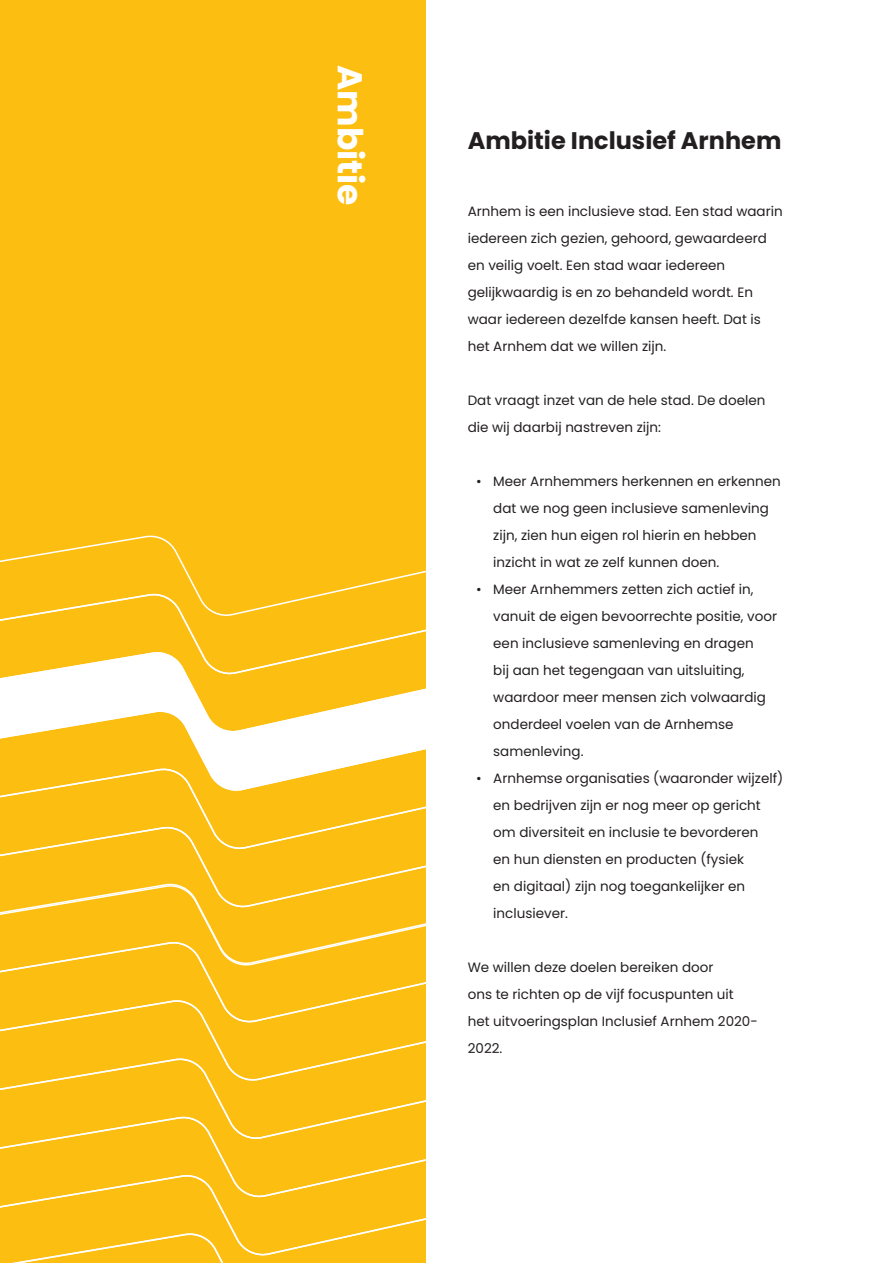
<style>
.page{position:relative;width:893px;height:1263px;background:#fff}
.page>*{position:absolute;margin:0;border:0;box-sizing:border-box;transform-origin:0 0}
.t1{font:700 34.5px "Poppins";color:#fff}
.Kop_1{font:700 24px "Poppins";color:#231f20}
.Broodtekst{font:13.5px/27px "Poppins";color:#231f20}
</style>
<div class="page">
<div style="left:0;top:0;width:425px;height:1263px;background:#fdbe12"></div>
<svg style="left:93px;top:984px;width:333px;height:30px"></svg>
<svg style="left:0;top:1014px;width:426px;height:79px"></svg>
<svg style="left:0;top:1093px;width:426px;height:58px"></svg>
<svg style="left:0;top:1151px;width:426px;height:59px"></svg>
<svg style="left:0;top:512px;width:426px;height:58px"></svg>
<svg style="left:0;top:570px;width:426px;height:58px"></svg>
<svg style="left:72px;top:628px;width:354px;height:38px"></svg>
<svg style="left:0;top:666px;width:426px;height:79px"></svg>
<svg style="left:0;top:745px;width:426px;height:58px"></svg>
<svg style="left:0;top:803px;width:426px;height:181px"></svg>
<svg style="left:12px;top:1210px;width:414px;height:53px"></svg>
<p class="t1" style="left:370px;top:65px;width:143px;rotate:90deg">Ambitie</p>
<p class="Kop_1" style="left:468px;top:126px;width:315px">Ambitie Inclusief Arnhem</p>
<p class="Broodtekst" style="left:468px;top:198px;width:316px">Arnhem is een inclusieve stad. Een stad waarin iedereen zich gezien, gehoord, gewaardeerd en veilig voelt. Een stad waar iedereen gelijkwaardig is en zo behandeld wordt. En waar iedereen dezelfde kansen heeft. Dat is het Arnhem dat we willen zijn.</p>
<p class="Broodtekst" style="left:468px;top:387px;width:299px">Dat vraagt inzet van de hele stad. De doelen die wij daarbij nastreven zijn:</p>
<p class="Broodtekst" style="left:493px;top:468px;width:289px;text-indent:-17px">• Meer Arnhemmers herkennen en erkennen dat we nog geen inclusieve samenleving zijn, zien hun eigen rol hierin en hebben inzicht in wat ze zelf kunnen doen.</p>
<p class="Broodtekst" style="left:493px;top:576px;width:285px;text-indent:-17px">• Meer Arnhemmers zetten zich actief in, vanuit de eigen bevoorrechte positie, voor een inclusieve samenleving en dragen<br>bij aan het tegengaan van uitsluiting, waardoor meer mensen zich volwaardig onderdeel voelen van de Arnhemse samenleving.</p>
<p class="Broodtekst" style="left:493px;top:765px;width:292px;text-indent:-17px">• Arnhemse organisaties (waaronder wijzelf) en bedrijven zijn er nog meer op gericht om diversiteit en inclusie te bevorderen<br>en hun diensten en producten (fysiek<br>en digitaal) zijn nog toegankelijker en inclusiever.</p>
<p class="Broodtekst" style="left:468px;top:954px;width:292px">We willen deze doelen bereiken door<br>ons te richten op de vijf focuspunten uit het uitvoeringsplan Inclusief Arnhem 2020-<br>2022.</p>
</div>
